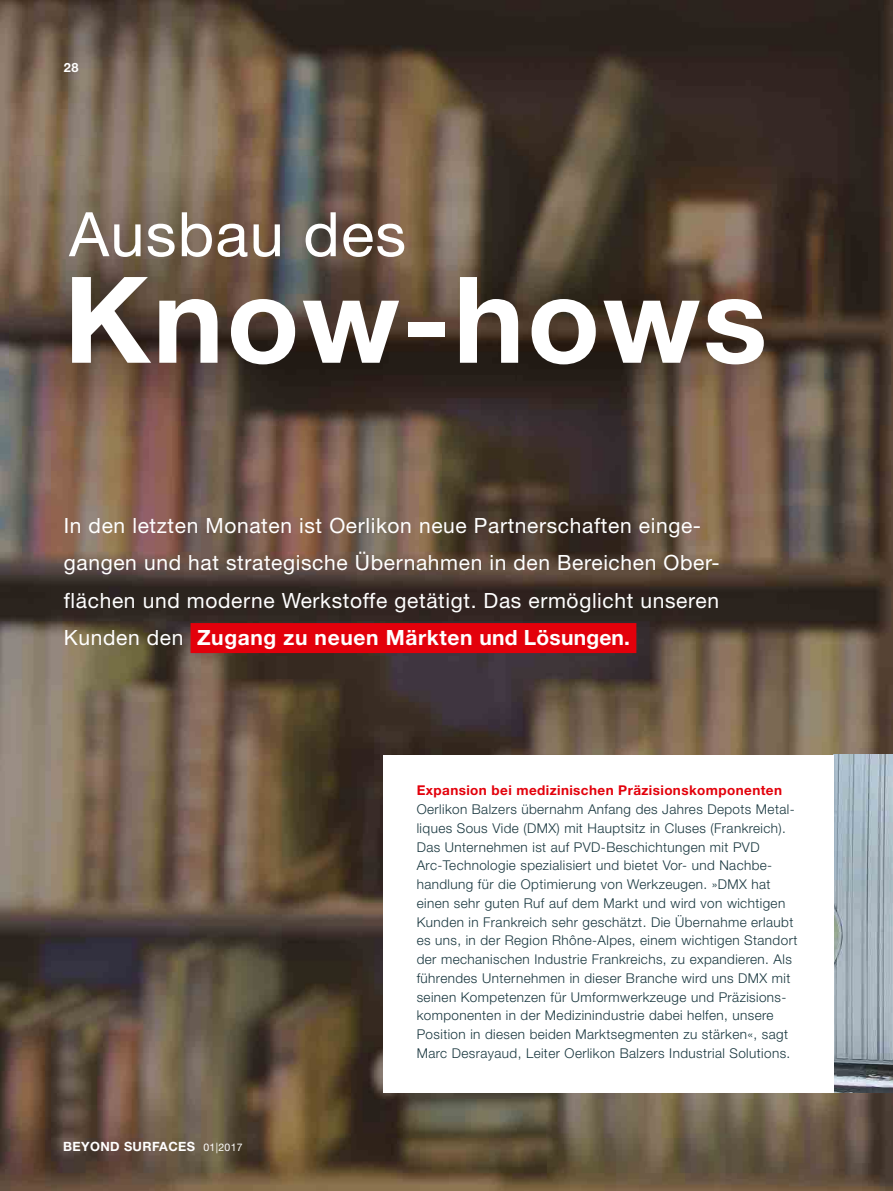
<style>
.page{position:relative;width:893px;height:1191px;background:#fff}
.page>*{position:absolute;margin:0;border:0;box-sizing:border-box;transform-origin:0 0}
.t1{font:700 120px "Helvetica Neue";letter-spacing:.02em;color:#fff}
.t2{font:61.5px "Helvetica Neue";letter-spacing:.02em;color:#fff}
.t3{font:21px/37.5px "Helvetica Neue";letter-spacing:.03em;color:#fff}
.t4{font:300 13.5px/18.8px "Helvetica Neue";letter-spacing:.03em;color:#19373f}
.t5{font:700 13.5px "Helvetica Neue";letter-spacing:.03em;color:#e3000b}
.t6{font:700 12.75px "Helvetica Neue";letter-spacing:.03em;color:#fff}
.s1{font-weight:700}
.s2{font-weight:400;font-size:10.5px}
</style>
<div class="page">
<img style="left:0;top:0;width:893px;height:206px">
<img style="left:0;top:206px;width:52px;height:985px">
<img style="left:788px;top:206px;width:105px;height:985px">
<img style="left:52px;top:425px;width:736px;height:766px">
<img style="left:833px;top:755px;width:60px;height:337px">
<div style="left:383px;top:755px;width:450px;height:337px;background:#fff"></div>
<img style="left:9px;top:156px;width:814px;height:269px">
<div style="left:191px;top:623px;width:445px;height:30px;background:#e3000b"></div>
<p class="t6" style="left:64px;top:60px;width:16px">28</p>
<h2 class="t2" style="left:69px;top:198px;width:338px">Ausbau des</h2>
<h1 class="t1" style="left:64px;top:246px;width:705px">Know-hows</h1>
<p class="t3" style="left:64px;top:506px;width:657px">In den letzten Monaten ist Oerlikon neue Partnerschaften einge&shy;gangen und hat strategische Übernahmen in den Berei chen Ober&shy;flächen und moderne Werk stoffe getätigt. Das ermög licht unseren Kunden den <span class="s1">Zugang zu neuen Märkten und Lösungen.</span></p>
<p class="t6" style="left:63px;top:1138px;width:181px">BEYOND SURFACES <span class="s2">01|2017</span></p>
<p class="t5" style="left:417px;top:782px;width:367px">Expansion bei medizinischen Präzisionskomponenten</p>
<p class="t4" style="left:417px;top:799px;width:382px">Oerlikon Balzers übernahm Anfang des Jahres Depots Metal&shy;liques Sous Vide (DMX) mit Hauptsitz in Cluses (Frankreich).<br>Das Unternehmen ist auf PVD-Beschichtungen mit PVD Arc-Technologie spezialisiert und bietet Vor- und Nachbe&shy;handlung für die Optimierung von Werkzeugen. »DMX hat einen sehr guten Ruf auf dem Markt und wird von wichtigen Kunden in Frankreich sehr geschätzt. Die Übernahme erlaubt es uns, in der Region Rhône-Alpes, einem wichtigen Standort der mechanischen Industrie Frankreichs, zu expandieren. Als führendes Unternehmen in dieser Branche wird uns DMX mit seinen Kompetenzen für Umformwerkzeuge und Präzisions&shy;komponenten in der Medizinindustrie dabei helfen, unsere Position in diesen beiden Marktsegmenten zu stärken«, sagt Marc Desrayaud, Leiter Oerlikon Balzers Industrial Solutions.</p>
</div>
